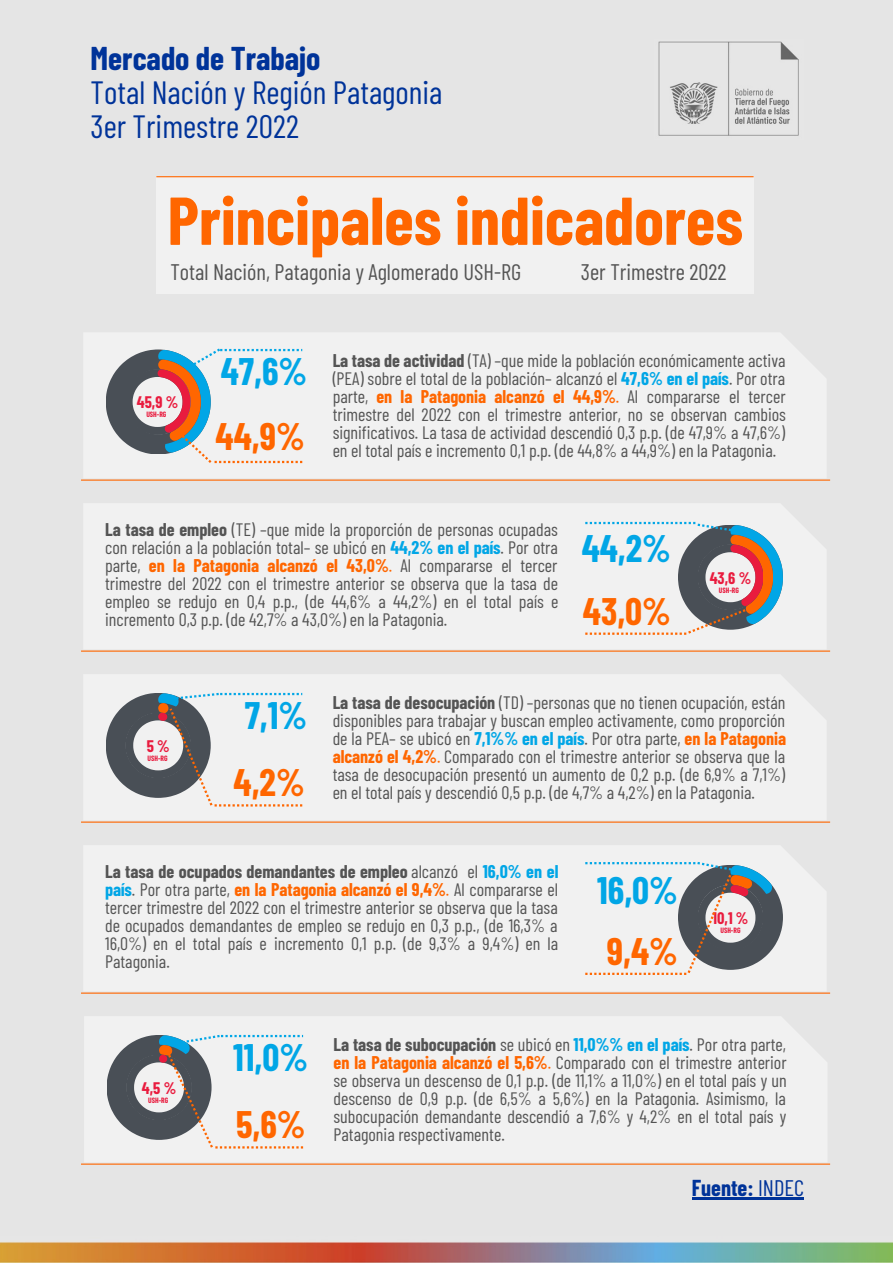
<style>
.page{position:relative;width:893px;height:1264px;background:#fff}
.page>*{position:absolute;margin:0;border:0;box-sizing:border-box;transform-origin:0 0}
.t1{font:700 67.5px "Barlow Condensed";color:#f60}
.t2{font:700 37.5px "Barlow Condensed";color:#01a6e6}
.t3{font:700 37.5px "Barlow Condensed";color:#f60}
.t4{font:32.1px/33.8px "Barlow Condensed";color:#039}
.t5{font:700 32.1px "Barlow Condensed";color:#039}
.t6{font:22.5px "Barlow Condensed";color:#545454}
.t7{font:700 22.5px "Barlow Condensed";color:#039}
.t8{font:18px/18px "Barlow Condensed";color:#545454;text-align:justify}
.t9{font:700 16.35px "Barlow Condensed";color:#e91b3e}
.t10{font:700 7.5px "Barlow Condensed";color:#e91b3e}
.s1{font-weight:700}
.s2{font-weight:700;color:#01a6e6}
.s3{font-weight:700;color:#f60}
.s4{color:#f60}
.s5{font-weight:400}
</style>
<div class="page">
<div style="left:0;top:0;width:892px;height:1262px;background:#e5e5e5"></div>
<img style="left:0;top:1242px;width:892px;height:20px">
<img style="left:658px;top:41px;width:141px;height:95px">
<div style="left:156px;top:176px;width:597px;height:117px;background:#f1f1f1"></div>
<hr style="left:156px;top:176px;width:597px;height:1px;background:#f60">
<div style="left:84px;top:333px;width:742px;height:145px;background:#f1f1f1"></div>
<hr style="left:81px;top:479px;width:749px;height:1px;background:#f60">
<div style="left:84px;top:504px;width:742px;height:145px;background:#f1f1f1"></div>
<hr style="left:81px;top:650px;width:749px;height:1px;background:#f60">
<div style="left:84px;top:675px;width:742px;height:145px;background:#f1f1f1"></div>
<hr style="left:81px;top:821px;width:749px;height:1px;background:#f60">
<div style="left:84px;top:846px;width:742px;height:145px;background:#f1f1f1"></div>
<hr style="left:81px;top:992px;width:749px;height:1px;background:#f60">
<div style="left:84px;top:1017px;width:743px;height:145px;background:#f1f1f1"></div>
<hr style="left:81px;top:1163px;width:749px;height:1px;background:#f60">
<hr style="left:691px;top:1197px;width:62px;height:2px;background:#039">
<hr style="left:753px;top:1197px;width:51px;height:2px;background:#039">
<svg style="left:106px;top:348px;width:196px;height:115px"></svg>
<svg style="left:585px;top:522px;width:197px;height:112px"></svg>
<svg style="left:106px;top:693px;width:196px;height:113px"></svg>
<svg style="left:585px;top:861px;width:197px;height:113px"></svg>
<svg style="left:106px;top:1034px;width:197px;height:114px"></svg>
<h3 class="t5" style="left:91px;top:38px;width:231px">Mercado de Trabajo</h3>
<h3 class="t4" style="left:91px;top:74px;width:353px">Total Nación y Región Patagonia<br>3er Trimestre 2022</h3>
<h1 class="t1" style="left:168px;top:177px;width:577px">Principales indicadores</h1>
<p class="t6" style="left:581px;top:257px;width:147px">3er Trimestre 2022</p>
<p class="t6" style="left:170px;top:257px;width:352px">Total Nación, Patagonia y Aglomerado USH-RG</p>
<p class="t9" style="left:137px;top:392px;width:43px">45,9 %</p>
<p class="t10" style="left:146px;top:409px;width:22px">USH-RG</p>
<h2 class="t2" style="left:221px;top:347px;width:88px">47,6%</h2>
<h2 class="t3" style="left:215px;top:412px;width:91px">44,9%</h2>
<p class="t8" style="left:332px;top:350px;width:455px"><span class="s1">La tasa de actividad</span> (TA) –que mide la población económicamente activa (PEA) sobre el total de la población– alcanzó el <span class="s2">47,6% en el país</span>. Por otra parte, <span class="s3">en la Patagonia alcanzó el 44,9%</span><span class="s4">.</span> Al compararse el tercer trimestre del 2022 con el trimestre anterior, no se observan cambios significativos. La tasa de actividad descendió 0,3 p.p. (de 47,9% a 47,6%) en el total país e incremento 0,1 p.p. (de 44,8% a 44,9%) en la Patagonia.</p>
<p class="t8" style="left:105px;top:520px;width:455px"><span class="s1">La tasa de empleo</span> (TE) –que mide la proporción de personas ocupadas con relación a la población total– se ubicó en <span class="s2">44,2% en el país</span>. Por otra parte, <span class="s3">en la Patagonia alcanzó el 43,0%</span><span class="s4">.</span> Al compararse el tercer trimestre del 2022 con el trimestre anterior se observa que la tasa de empleo se redujo en 0,4 p.p., (de 44,6% a 44,2%) en el total país e incremento 0,3 p.p. (de 42,7% a 43,0%) en la Patagonia.</p>
<h2 class="t2" style="left:581px;top:524px;width:91px">44,2%</h2>
<h2 class="t3" style="left:583px;top:587px;width:90px">43,0%</h2>
<p class="t9" style="left:709px;top:567px;width:43px">43,6 %</p>
<p class="t10" style="left:719px;top:585px;width:22px">USH-RG</p>
<p class="t9" style="left:147px;top:735px;width:24px">5%</p>
<p class="t10" style="left:147px;top:753px;width:22px">USH-RG</p>
<h2 class="t2" style="left:245px;top:691px;width:64px">7,1%</h2>
<h2 class="t3" style="left:233px;top:758px;width:73px">4,2%</h2>
<p class="t8" style="left:332px;top:692px;width:455px"><span class="s1">La tasa de desocupación</span> (TD) –personas que no tienen ocupación, están disponibles para trabajar y buscan empleo activamente, como proporción de la PEA– se ubicó en <span class="s2">7,1%% en el país</span>. Por otra parte, <span class="s3">en la Patagonia alcanzó el 4,2%</span><span class="s4">.</span> Comparado con el trimestre anterior se observa que la tasa de desocupación presentó un aumento de 0,2 p.p. (de 6,9% a 7,1%) en el total país y descendió 0,5 p.p. (de 4,7% a 4,2%) en la Patagonia.</p>
<p class="t8" style="left:105px;top:861px;width:455px"><span class="s1">La tasa de ocupados demandantes de empleo</span> alcanzó el <span class="s2">16,0% en el país</span>. Por otra parte, <span class="s3">en la Patagonia alcanzó el 9,4%</span><span class="s4">.</span> Al compararse el tercer trimestre del 2022 con el trimestre anterior se observa que la tasa de ocupados demandantes de empleo se redujo en 0,3 p.p., (de 16,3% a 16,0%) en el total país e incremento 0,1 p.p. (de 9,3% a 9,4%) en la Patagonia.</p>
<h2 class="t2" style="left:597px;top:866px;width:82px">16,0%</h2>
<h2 class="t3" style="left:607px;top:927px;width:73px">9,4%</h2>
<p class="t9" style="left:712px;top:907px;width:37px">10,1 %</p>
<p class="t10" style="left:720px;top:925px;width:22px">USH-RG</p>
<p class="t9" style="left:142px;top:1077px;width:36px">4,5 %</p>
<p class="t10" style="left:148px;top:1095px;width:22px">USH-RG</p>
<h2 class="t2" style="left:233px;top:1033px;width:76px">11,0%</h2>
<h2 class="t3" style="left:236px;top:1100px;width:71px">5,6%</h2>
<p class="t8" style="left:333px;top:1034px;width:455px"><span class="s1">La tasa de subocupación</span> se ubicó en <span class="s2">11,0%% en el país</span>. Por otra parte, <span class="s3">en la Patagonia alcanzó el 5,6%</span><span class="s4">.</span> Comparado con el trimestre anterior se observa un descenso de 0,1 p.p. (de 11,1% a 11,0%) en el total país y un descenso de 0,9 p.p. (de 6,5% a 5,6%) en la Patagonia. Asimismo, la subocupación demandante descendió a 7,6% y 4,2% en el total país y Patagonia respectivamente.</p>
<p class="t7" style="left:691px;top:1173px;width:114px">Fuente: <span class="s5">INDEC</span></p>
</div>
